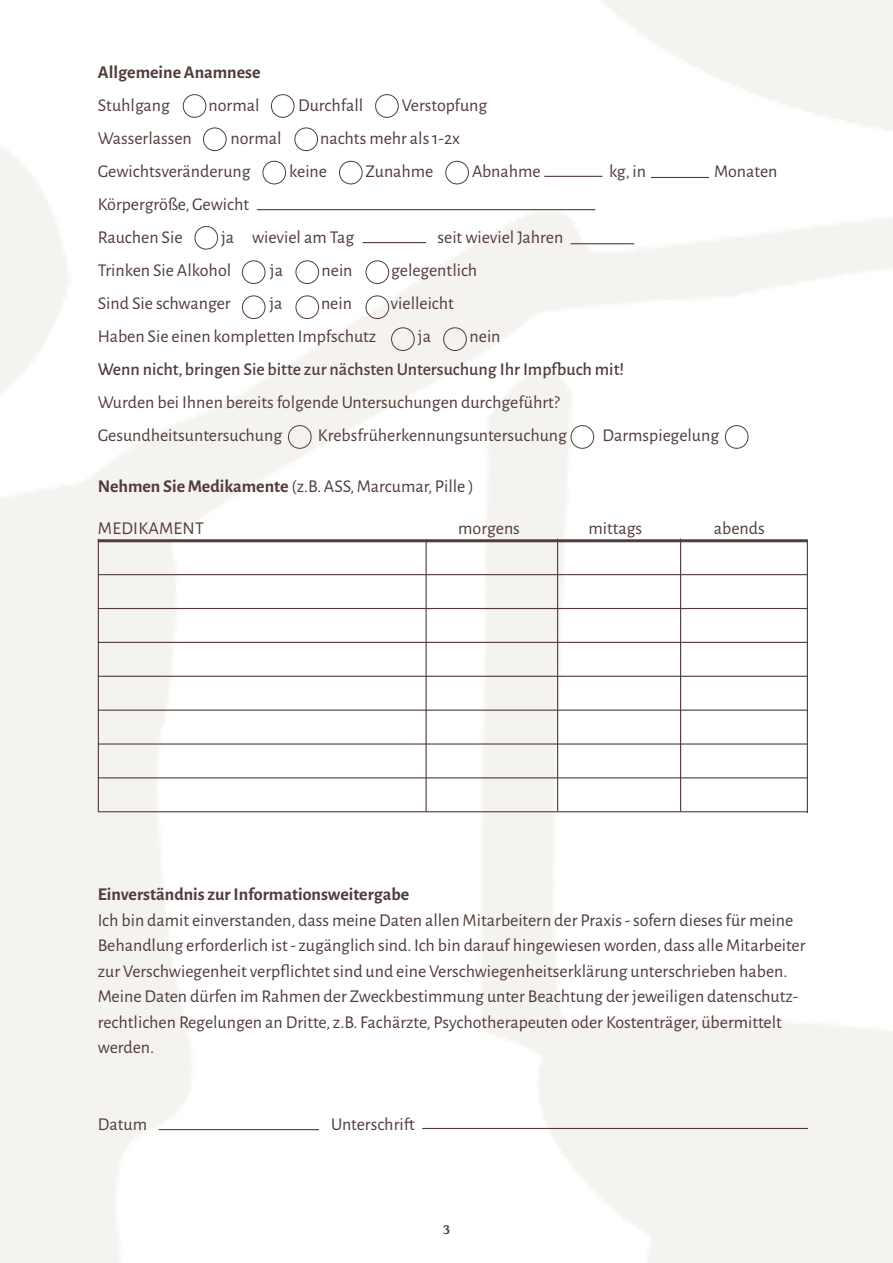
<style>
.page{position:relative;width:893px;height:1263px;background:#fff}
.page>*{position:absolute;margin:0;border:0;box-sizing:border-box;transform-origin:0 0}
.t1{font:18px/25.5px "Alegreya Sans";color:#513c3b}
.t2{font:500 18px "Alegreya Sans";color:#513c3b}
.t3{font:700 18px "Alegreya Sans";color:#513c3b}
.t4{font:700 15px "Gentium Basic";color:#513c3b}
.s1{font-weight:700}
</style>
<div class="page">
<img style="left:0;top:0;width:893px;height:1263px">
<div style="left:183px;top:94px;width:23px;height:24px;border:1px solid #513c3b;border-radius:50%"></div>
<div style="left:294px;top:128px;width:24px;height:23px;border:1px solid #513c3b;border-radius:50%"></div>
<div style="left:263px;top:161px;width:23px;height:23px;border:1px solid #513c3b;border-radius:50%"></div>
<div style="left:339px;top:161px;width:24px;height:23px;border:1px solid #513c3b;border-radius:50%"></div>
<div style="left:195px;top:226px;width:23px;height:23px;border:1px solid #513c3b;border-radius:50%"></div>
<div style="left:242px;top:260px;width:23px;height:24px;border:1px solid #513c3b;border-radius:50%"></div>
<div style="left:271px;top:94px;width:23px;height:24px;border:1px solid #513c3b;border-radius:50%"></div>
<div style="left:375px;top:94px;width:24px;height:24px;border:1px solid #513c3b;border-radius:50%"></div>
<div style="left:203px;top:128px;width:23px;height:23px;border:1px solid #513c3b;border-radius:50%"></div>
<div style="left:445px;top:161px;width:24px;height:23px;border:1px solid #513c3b;border-radius:50%"></div>
<hr style="left:544px;top:176px;width:58px;height:1px;background:#513c3b">
<hr style="left:651px;top:177px;width:58px;height:1px;background:#513c3b">
<hr style="left:257px;top:209px;width:338px;height:1px;background:#513c3b">
<hr style="left:363px;top:242px;width:63px;height:1px;background:#513c3b">
<hr style="left:571px;top:243px;width:63px;height:1px;background:#513c3b">
<div style="left:296px;top:260px;width:23px;height:24px;border:1px solid #513c3b;border-radius:50%"></div>
<div style="left:366px;top:260px;width:23px;height:24px;border:1px solid #513c3b;border-radius:50%"></div>
<div style="left:242px;top:295px;width:23px;height:24px;border:1px solid #513c3b;border-radius:50%"></div>
<div style="left:296px;top:295px;width:23px;height:24px;border:1px solid #513c3b;border-radius:50%"></div>
<div style="left:366px;top:295px;width:23px;height:24px;border:1px solid #513c3b;border-radius:50%"></div>
<div style="left:391px;top:327px;width:24px;height:24px;border:1px solid #513c3b;border-radius:50%"></div>
<div style="left:443px;top:327px;width:24px;height:24px;border:1px solid #513c3b;border-radius:50%"></div>
<div style="left:288px;top:425px;width:23px;height:24px;border:1px solid #513c3b;border-radius:50%"></div>
<div style="left:571px;top:425px;width:23px;height:24px;border:1px solid #513c3b;border-radius:50%"></div>
<div style="left:725px;top:425px;width:23px;height:24px;border:1px solid #513c3b;border-radius:50%"></div>
<hr style="left:159px;top:1129px;width:160px;height:1px;background:#513c3b">
<hr style="left:422px;top:1128px;width:386px;height:1px;background:#513c3b">
<hr style="left:98px;top:539px;width:710px;height:3px;background:#513c3b">
<hr style="left:98px;top:574px;width:710px;height:1px;background:#513c3b">
<hr style="left:98px;top:608px;width:710px;height:1px;background:#513c3b">
<hr style="left:98px;top:642px;width:710px;height:1px;background:#513c3b">
<hr style="left:98px;top:676px;width:710px;height:1px;background:#513c3b">
<hr style="left:98px;top:709px;width:710px;height:2px;background:#513c3b">
<hr style="left:98px;top:743px;width:710px;height:1px;background:#513c3b">
<hr style="left:98px;top:777px;width:710px;height:1px;background:#513c3b">
<hr style="left:98px;top:811px;width:710px;height:1px;background:#513c3b">
<hr style="left:426px;top:539px;width:1px;height:273px;background:#513c3b">
<hr style="left:557px;top:539px;width:1px;height:272px;background:#513c3b">
<hr style="left:680px;top:539px;width:1px;height:272px;background:#513c3b">
<hr style="left:807px;top:541px;width:1px;height:272px;background:#513c3b">
<hr style="left:98px;top:539px;width:1px;height:272px;background:#513c3b">
<p class="t3" style="left:98px;top:59px;width:164px">Allgemeine Anamnese</p>
<p class="t1" style="left:98px;top:92px;width:74px">Stuhlgang</p>
<p class="t1" style="left:209px;top:92px;width:53px">normal</p>
<p class="t1" style="left:298px;top:92px;width:67px">Durchfall</p>
<p class="t1" style="left:402px;top:92px;width:87px">Verstopfung</p>
<p class="t1" style="left:98px;top:125px;width:96px">Wasserlassen</p>
<p class="t1" style="left:230px;top:125px;width:53px">normal</p>
<p class="t1" style="left:320px;top:125px;width:141px">nachts mehr als 1-2x</p>
<p class="t1" style="left:98px;top:158px;width:154px">Gewichtsveränderung</p>
<p class="t1" style="left:289px;top:158px;width:39px">keine</p>
<p class="t1" style="left:366px;top:158px;width:69px">Zunahme</p>
<p class="t1" style="left:472px;top:158px;width:70px">Abnahme</p>
<p class="t1" style="left:609px;top:158px;width:38px">kg, in</p>
<p class="t1" style="left:714px;top:158px;width:65px">Monaten</p>
<p class="t1" style="left:98px;top:191px;width:153px">Körpergröße, Gewicht</p>
<p class="t1" style="left:98px;top:224px;width:86px">Rauchen Sie</p>
<p class="t1" style="left:221px;top:224px;width:135px">ja wieviel am Tag</p>
<p class="t1" style="left:438px;top:224px;width:127px">seit wieviel Jahren</p>
<p class="t1" style="left:98px;top:257px;width:135px">Trinken Sie Alkohol</p>
<p class="t1" style="left:270px;top:257px;width:15px">ja</p>
<p class="t1" style="left:322px;top:257px;width:32px">nein</p>
<p class="t1" style="left:391px;top:257px;width:88px">gelegentlich</p>
<p class="t1" style="left:98px;top:290px;width:134px">Sind Sie schwanger</p>
<p class="t1" style="left:269px;top:290px;width:15px">ja</p>
<p class="t1" style="left:321px;top:290px;width:32px">nein</p>
<p class="t1" style="left:391px;top:290px;width:65px">vielleicht</p>
<p class="t1" style="left:98px;top:323px;width:280px">Haben Sie einen kompletten Impfschutz</p>
<p class="t1" style="left:418px;top:323px;width:15px">ja</p>
<p class="t1" style="left:470px;top:323px;width:32px">nein</p>
<p class="t2" style="left:98px;top:357px;width:528px">Wenn nicht, bringen Sie bitte zur nächsten Untersuchung Ihr Impfbuch mit!</p>
<p class="t1" style="left:98px;top:389px;width:464px">Wurden bei Ihnen bereits folgende Untersuchungen durchgeführt?</p>
<p class="t1" style="left:98px;top:422px;width:186px">Gesundheitsuntersuchung</p>
<p class="t1" style="left:318px;top:422px;width:251px">Krebsfrüherkennungsuntersuchung</p>
<p class="t1" style="left:603px;top:422px;width:118px">Darmspiegelung</p>
<p class="t1" style="left:98px;top:473px;width:377px"><span class="s1">Nehmen Sie Medikamente</span> (z.B. ASS, Marcumar, Pille )</p>
<p class="t1" style="left:98px;top:514px;width:108px">MEDIKAMENT</p>
<p class="t1" style="left:458px;top:514px;width:63px">morgens</p>
<p class="t1" style="left:588px;top:514px;width:55px">mittags</p>
<p class="t1" style="left:714px;top:514px;width:52px">abends</p>
<p class="t3" style="left:98px;top:881px;width:313px">Einverständnis zur Informationsweitergabe</p>
<p class="t1" style="left:98px;top:906px;width:709px">Ich bin damit einverstanden, dass meine Daten allen Mitarbeitern der Praxis - sofern dieses für meine<br>Behandlung erforderlich ist - zugänglich sind. Ich bin darauf hingewiesen worden, dass alle Mitarbeiter zur Verschwiegenheit verpflichtet sind und eine Verschwiegenheitserklärung unterschrieben haben.</p>
<p class="t1" style="left:98px;top:983px;width:702px">Meine Daten dürfen im Rahmen der Zweckbestimmung unter Beachtung der jeweiligen datenschutz&shy;rechtlichen Regelungen an Dritte, z.B. Fachärzte, Psychotherapeuten oder Kostenträger, übermittelt werden.</p>
<p class="t1" style="left:98px;top:1110px;width:51px">Datum</p>
<p class="t1" style="left:331px;top:1110px;width:85px">Unterschrift</p>
<p class="t4" style="left:443px;top:1217px;width:9px">3</p>
</div>
